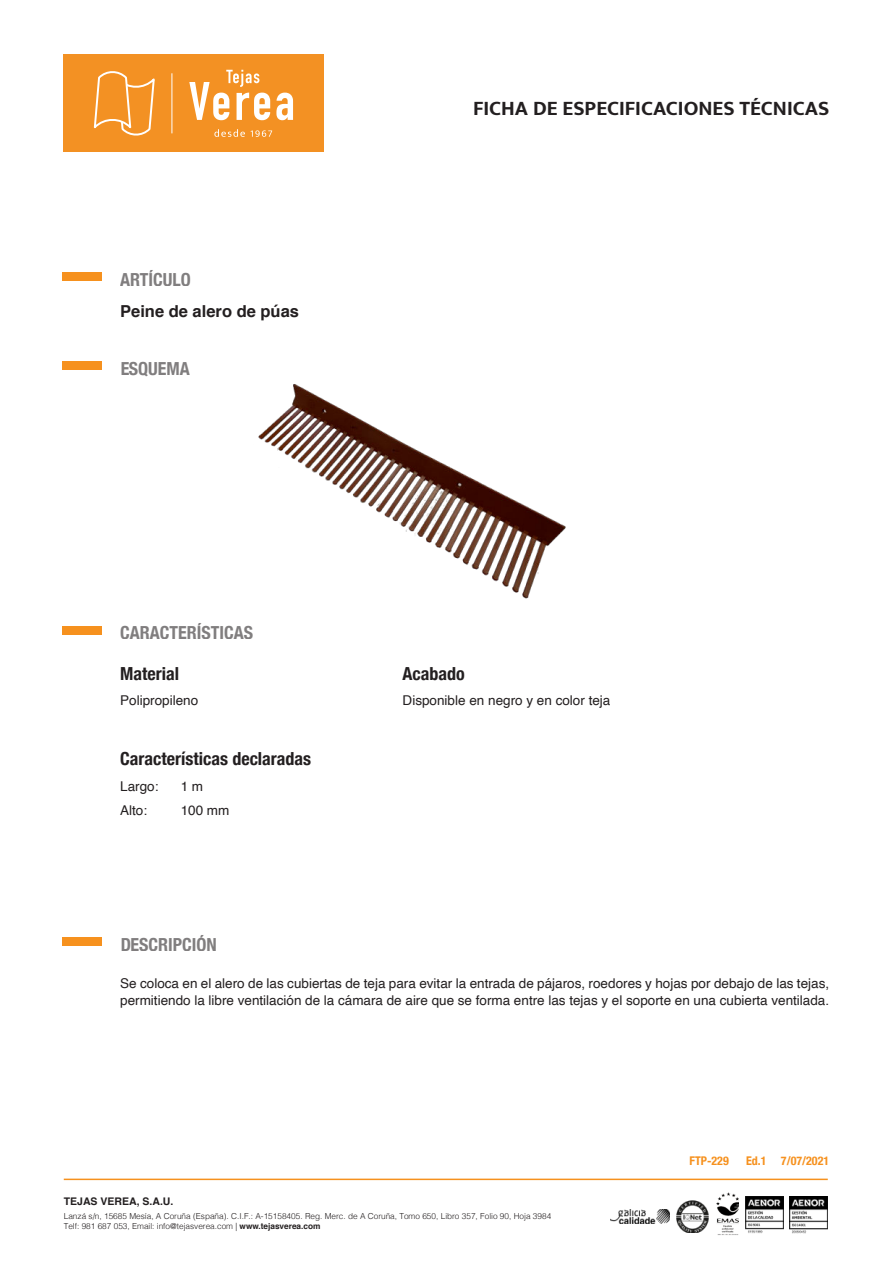
<style>
.page{position:relative;width:893px;height:1263px;background:#fff}
.page>*{position:absolute;margin:0;border:0;box-sizing:border-box;transform-origin:0 0}
.t1{font:700 21px "Mukta";color:#231f20}
.t2{font:700 condensed 18px "Helvetica Neue";color:#231f20}
.t3{font:700 16.5px "Helvetica";color:#231f20}
.t4{font:13.5px/16.2px "Helvetica";color:#231f20}
.t5{font:700 condensed 12px "Helvetica Neue";color:#f6911e}
.t6{font:700 10.5px "Helvetica";color:#231f20}
.t7{font:300 8.25px/9.9px "Helvetica";color:#231f20}
.s1{font-weight:700}
</style>
<div class="page">
<div style="left:62px;top:273px;width:39px;height:8px;background:#f6911e"></div>
<div style="left:62px;top:361px;width:39px;height:9px;background:#f6911e"></div>
<div style="left:62px;top:626px;width:39px;height:8px;background:#f6911e"></div>
<div style="left:62px;top:937px;width:39px;height:9px;background:#f6911e"></div>
<hr style="left:64px;top:1178px;width:764px;height:2px;background:#f6911e">
<img style="left:746px;top:1197px;width:38px;height:37px">
<img style="left:790px;top:1197px;width:38px;height:37px">
<img style="left:716px;top:1192px;width:22px;height:43px">
<img style="left:676px;top:1200px;width:32px;height:32px">
<img style="left:611px;top:1209px;width:59px;height:14px">
<div style="left:64px;top:54px;width:260px;height:97px;background:#f39123"></div>
<svg style="left:93px;top:71px;width:62px;height:65px"></svg>
<hr style="left:172px;top:73px;width:1px;height:60px;background:#fff">
<svg style="left:214px;top:129px;width:31px;height:8px"></svg>
<svg style="left:251px;top:130px;width:21px;height:7px"></svg>
<svg style="left:189px;top:70px;width:81px;height:50px"></svg>
<svg style="left:276px;top:93px;width:17px;height:27px"></svg>
<img style="left:258px;top:384px;width:308px;height:215px">
<h2 class="t2" style="left:120px;top:269px;width:72px">ARTÍCULO</h2>
<p class="t3" style="left:120px;top:304px;width:180px">Peine de alero de púas</p>
<h2 class="t2" style="left:120px;top:361px;width:71px">ESQUEMA</h2>
<h1 class="t1" style="left:473px;top:95px;width:358px">FICHA DE ESPECIFICACIONES TÉCNICAS</h1>
<h2 class="t2" style="left:120px;top:622px;width:134px">CARACTERÍSTICAS</h2>
<h2 class="t2" style="left:120px;top:663px;width:60px">Material</h2>
<h2 class="t2" style="left:403px;top:663px;width:64px">Acabado</h2>
<p class="t4" style="left:120px;top:694px;width:80px">Polipropileno</p>
<h2 class="t2" style="left:120px;top:748px;width:192px">Características declaradas</h2>
<p class="t4" style="left:120px;top:779px;width:40px">Largo:</p>
<p class="t4" style="left:181px;top:775px;width:50px;line-height:24px">1 m<br>100 mm</p>
<p class="t4" style="left:120px;top:803px;width:29px">Alto:</p>
<h2 class="t2" style="left:120px;top:934px;width:98px">DESCRIPCIÓN</h2>
<p class="t4" style="left:403px;top:694px;width:209px">Disponible en negro y en color teja</p>
<p class="t4" style="left:120px;top:977px;width:710px">Se coloca en el alero de las cubiertas de teja para evitar la entrada de pájaros, roedores y hojas por debajo de las tejas, permitiendo la libre ventilación de la cámara de aire que se forma entre las tejas y el soporte en una cubierta ventilada.</p>
<p class="t6" style="left:64px;top:1197px;width:111px">TEJAS VEREA, S.A.U.</p>
<p class="t7" style="left:64px;top:1212px;width:489px">Lanzá s/n, 15685 Mesía, A Coruña (España). C.I.F.: A-15158405. Reg. Merc. de A Coruña, Tomo 650, Libro 357, Folio 90, Hoja 3984<br>Telf: 981 687 053, Email: info@tejasverea.com | <span class="s1">www.tejasverea.com</span></p>
<p class="t5" style="left:689px;top:1154px;width:41px">FTP-229</p>
<p class="t5" style="left:746px;top:1154px;width:85px">Ed.1 7/07/2021</p>
</div>
